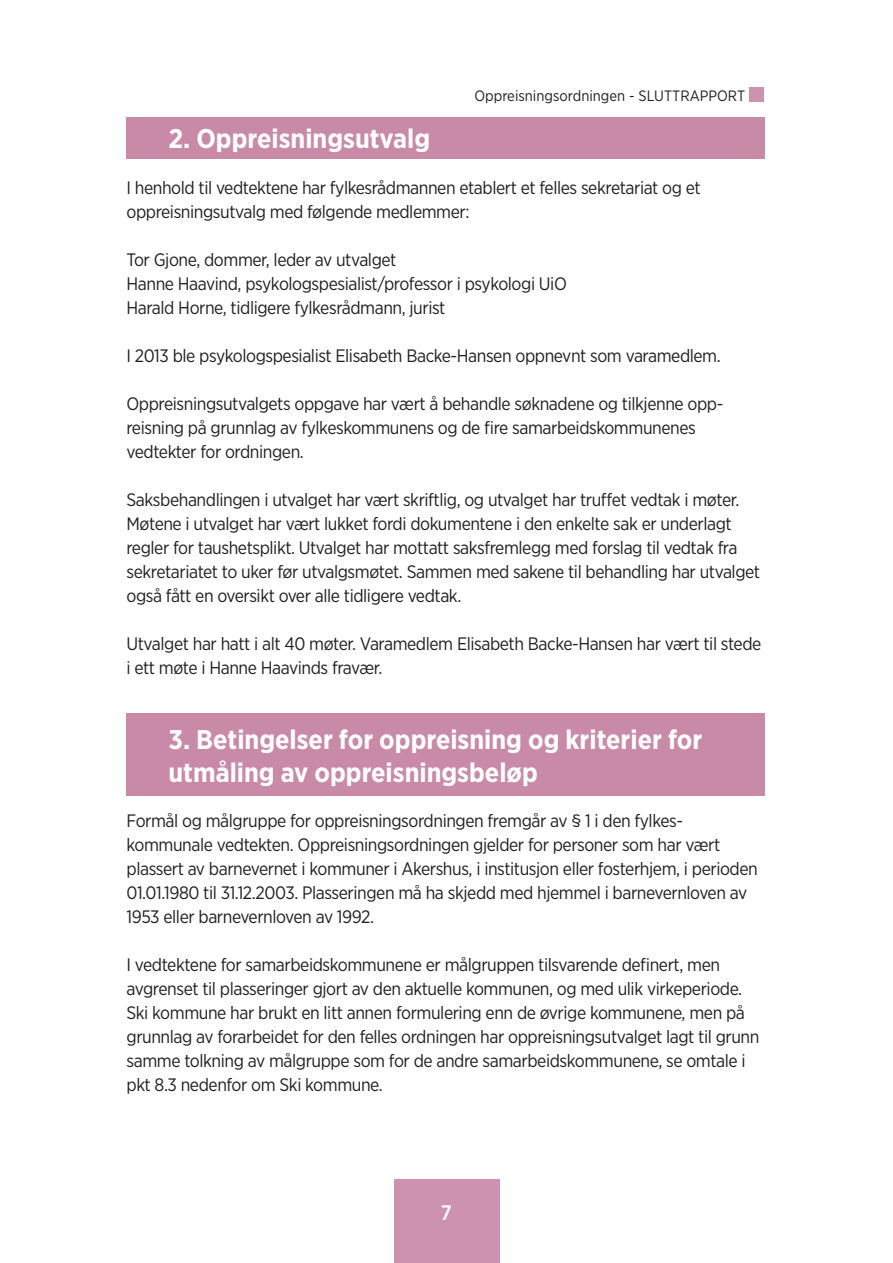
<style>
.page{position:relative;width:893px;height:1263px;background:#fff}
.page>*{position:absolute;margin:0;border:0;box-sizing:border-box;transform-origin:0 0}
.t1{font:700 27px "Gotham Narrow";color:#fff}
.t2{font:500 21px "Gotham Narrow";color:#fff}
.t3{font:18px/24px "Gotham Narrow";letter-spacing:-.025em;color:#231f20}
.t4{font:15px "Gotham Narrow";color:#231f20}
</style>
<div class="page">
<div style="left:394px;top:1179px;width:106px;height:84px;background:#cc92af"></div>
<div style="left:749px;top:87px;width:15px;height:15px;background:#cc92af"></div>
<div style="left:126px;top:713px;width:639px;height:82px;background:#c98aa8"></div>
<div style="left:126px;top:117px;width:639px;height:42px;background:#c98aa8"></div>
<p class="t4" style="left:474px;top:86px;width:272px">Oppreisningsordningen - SLUTTRAPPORT</p>
<p class="t1" style="left:168px;top:121px;width:263px">2. Oppreisningsutvalg</p>
<p class="t3" style="left:126px;top:175px;width:576px">I henhold til vedtektene har fylkesrådmannen etablert et felles sekretariat og et</p>
<p class="t3" style="left:126px;top:199px;width:345px">oppreisningsutvalg med følgende medlemmer:</p>
<p class="t3" style="left:126px;top:247px;width:271px">Tor Gjone, dommer, leder av utvalget</p>
<p class="t3" style="left:126px;top:271px;width:442px">Hanne Haavind, psykologspesialist/professor i psykologi UiO</p>
<p class="t3" style="left:126px;top:295px;width:320px">Harald Horne, tidligere fylkesrådmann, jurist</p>
<p class="t3" style="left:126px;top:343px;width:596px">I 2013 ble psykologspesialist Elisabeth Backe-Hansen oppnevnt som varamedlem.</p>
<p class="t3" style="left:126px;top:391px;width:598px">Oppreisningsutvalgets oppgave har vært å behandle søknadene og tilkjenne opp-</p>
<p class="t3" style="left:126px;top:415px;width:571px">reisning på grunnlag av fylkeskommunens og de fire samarbeidskommunenes</p>
<p class="t3" style="left:126px;top:439px;width:179px">vedtekter for ordningen.</p>
<p class="t3" style="left:126px;top:487px;width:635px">Saksbehandlingen i utvalget har vært skriftlig, og utvalget har truffet vedtak i møter.<br>Møtene i utvalget har vært lukket fordi dokumentene i den enkelte sak er underlagt regler for taushetsplikt. Utvalget har mottatt saksfremlegg med forslag til vedtak fra sekretariatet to uker før utvalgsmøtet. Sammen med sakene til behandling har utvalget også fått en oversikt over alle tidligere vedtak.</p>
<p class="t3" style="left:126px;top:631px;width:636px">Utvalget har hatt i alt 40 møter. Varamedlem Elisabeth Backe-Hansen har vært til stede i ett møte i Hanne Haavinds fravær.</p>
<p class="t1" style="left:168px;top:722px;width:535px">3. Betingelser for oppreisning og kriterier for</p>
<p class="t1" style="left:168px;top:755px;width:371px">utmåling av oppreisningsbeløp</p>
<p class="t3" style="left:126px;top:809px;width:558px">Formål og målgruppe for oppreisningsordningen fremgår av § 1 i den fylkes-</p>
<p class="t3" style="left:126px;top:833px;width:633px">kommunale vedtekten. Oppreisningsordningen gjelder for personer som har vært plassert av barnevernet i kommuner i Akershus, i institusjon eller fosterhjem, i perioden 01.01.1980 til 31.12.2003. Plasseringen må ha skjedd med hjemmel i barnevernloven av 1953 eller barnevernloven av 1992.</p>
<p class="t3" style="left:126px;top:953px;width:634px">I vedtektene for samarbeidskommunene er målgruppen tilsvarende definert, men avgrenset til plasseringer gjort av den aktuelle kommunen, og med ulik virkeperiode.<br>Ski kommune har brukt en litt annen formulering enn de øvrige kommunene, men på grunnlag av forarbeidet for den felles ordningen har oppreisningsutvalget lagt til grunn samme tolkning av målgruppe som for de andre samarbeidskommunene, se omtale i pkt 8.3 nedenfor om Ski kommune.</p>
<p class="t2" style="left:441px;top:1199px;width:13px">7</p>
</div>
